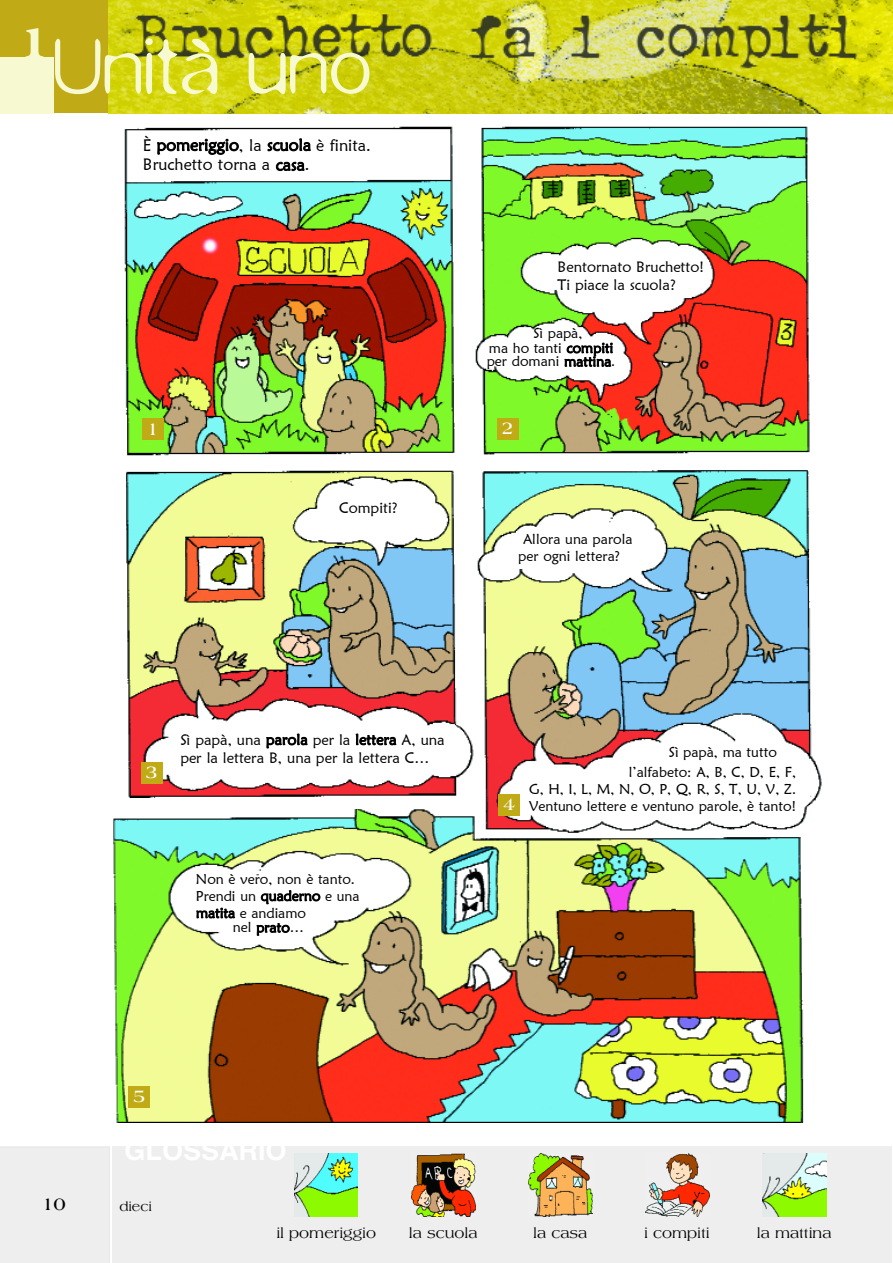
<style>
.page{position:relative;width:893px;height:1263px;background:#fff}
.page>*{position:absolute;margin:0;border:0;box-sizing:border-box;transform-origin:0 0}
.t1{font:90px "Slurry";color:#f7fad0;scale:1.1 1}
.t2{font:700 18px "Americana";color:#fff}
.t3{font:700 18px "Americana";color:#000}
.t4{font:16.5px/19.8px "Maiandra GD";color:#000}
.t5{font:15px/18px "Maiandra GD";color:#000}
.t6{font:15px "Americana";color:#000}
.t7{font:14.25px/17.1px "Maiandra GD";color:#000}
.t8{font:13.5px "Americana";color:#000}
</style>
<div class="page">
<div style="left:0;top:1146px;width:110px;height:117px;background:#eee"></div>
<div style="left:0;top:0;width:109px;height:113px;background:#c0ab17"></div>
<img style="left:108px;top:0;width:784px;height:114px">
<div style="left:0;top:57px;width:54px;height:56px;background:#f7fad0"></div>
<img style="left:124px;top:126px;width:330px;height:330px">
<img style="left:113px;top:810px;width:691px;height:312px">
<img style="left:126px;top:470px;width:348px;height:327px">
<img style="left:475px;top:126px;width:335px;height:329px">
<img style="left:476px;top:470px;width:346px;height:363px">
<div style="left:179px;top:732px;width:275px;height:41px;background:#fff"></div>
<div style="left:338px;top:500px;width:73px;height:28px;background:#fff"></div>
<div style="left:517px;top:531px;width:128px;height:38px;background:#fff"></div>
<div style="left:142px;top:418px;width:22px;height:22px;background:#c0ab17"></div>
<div style="left:497px;top:418px;width:21px;height:22px;background:#c0ab17"></div>
<div style="left:499px;top:794px;width:21px;height:21px;background:#c0ab17"></div>
<div style="left:141px;top:762px;width:21px;height:22px;background:#c0ab17"></div>
<div style="left:129px;top:1086px;width:21px;height:21px;background:#c0ab17"></div>
<div style="left:112px;top:1146px;width:780px;height:117px;background:#eee"></div>
<img style="left:411px;top:1153px;width:64px;height:63px">
<img style="left:528px;top:1153px;width:64px;height:63px">
<img style="left:645px;top:1153px;width:64px;height:63px">
<img style="left:762px;top:1153px;width:64px;height:63px">
<img style="left:294px;top:1153px;width:64px;height:63px">
<h1 class="t1" style="left:18px;top:21px;width:323px"><sup>1</sup>Unità uno</h1>
<p class="t4" style="left:143px;top:135px;width:229px">È pomeriggio, la scuola è finita.<br>Bruchetto torna a casa.</p>
<p class="t5" style="left:557px;top:257px;width:148px">Bentornato Bruchetto!<br>Ti piace la scuola?</p>
<p class="t7" style="left:533px;top:325px;width:50px">Sì papà,</p>
<p class="t7" style="left:487px;top:341px;width:130px;line-height:13.5px">ma ho tanti compiti per domani mattina.</p>
<p class="t2" style="left:147px;top:420px;width:13px">1</p>
<p class="t2" style="left:502px;top:420px;width:13px">2</p>
<p class="t5" style="left:339px;top:498px;width:60px">Compiti?</p>
<p class="t7" style="left:518px;top:530px;width:116px;text-indent:5px">Allora una parola per ogni lettera?</p>
<p class="t2" style="left:146px;top:764px;width:13px">3</p>
<p class="t5" style="left:180px;top:730px;width:266px">Sì papà, una parola per la lettera A, una per la lettera B, una per la lettera C…</p>
<p class="t7" style="left:196px;top:870px;width:165px">Non è vero, non è tanto.<br>Prendi un quaderno e una matita e andiamo</p>
<p class="t7" style="left:233px;top:918px;width:73px">nel prato…</p>
<p class="t2" style="left:503px;top:796px;width:13px">4</p>
<p class="t7" style="left:669px;top:743px;width:110px">Sì papà, ma tutto</p>
<p class="t7" style="left:529px;top:763px;width:269px;text-align:justify;text-indent:100px">l’alfabeto: A, B, C, D, E, F, G, H, I, L, M, N, O, P, Q, R, S, T, U, V, Z.<br>Ventuno lettere e ventuno parole, è tanto!</p>
<p class="t3" style="left:42px;top:1195px;width:25px">10</p>
<p class="t2" style="left:133px;top:1088px;width:13px">5</p>
<p class="t8" style="left:119px;top:1200px;width:34px">dieci</p>
<p class="t6" style="left:276px;top:1226px;width:101px">il pomeriggio</p>
<p class="t6" style="left:409px;top:1226px;width:70px">la scuola</p>
<p class="t6" style="left:533px;top:1226px;width:56px">la casa</p>
<p class="t6" style="left:644px;top:1226px;width:67px">i compiti</p>
<p class="t6" style="left:757px;top:1226px;width:76px">la mattina</p>
</div>
